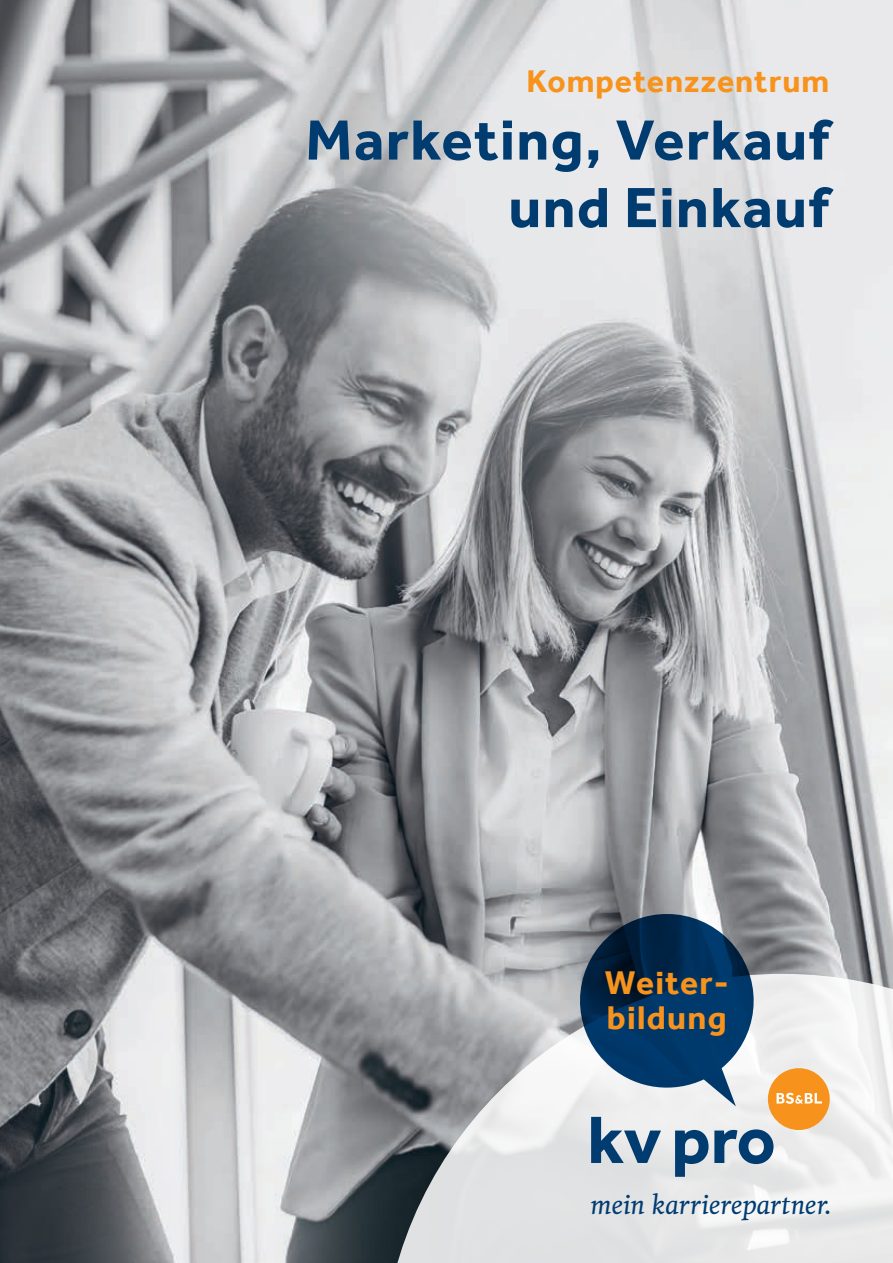
<style>
.page{position:relative;width:893px;height:1263px;background:#fff}
.page>*{position:absolute;margin:0;border:0;box-sizing:border-box;transform-origin:0 0}
.t1{font:700 58.5px/67.5px "Effra";letter-spacing:.025em;color:#013c71;text-align:right}
.t2{font:700 33.75px/34.5px "Effra";letter-spacing:.04em;color:#f7931d}
.t3{font:700 32.25px "Effra";letter-spacing:.03em;color:#f7931d}
.t4{font:italic 500 25.65px "Feijoa";letter-spacing:-.005em;color:#013c71}
</style>
<div class="page">
<img style="left:0;top:0;width:893px;height:1263px">
<svg style="left:382px;top:974px;width:511px;height:289px"></svg>
<div style="left:768px;top:1068px;width:62px;height:62px;background:#f7931d;border-radius:50%"></div>
<svg style="left:776px;top:1093px;width:46px;height:11px"></svg>
<svg style="left:591px;top:1117px;width:70px;height:46px"></svg>
<svg style="left:675px;top:1130px;width:33px;height:47px;background:#5b7fa0"></svg>
<svg style="left:714px;top:1129px;width:59px;height:35px;background:#6688a6"></svg>
<svg style="left:570px;top:903px;width:194px;height:203px"></svg>
<p class="t3" style="left:526px;top:62px;width:304px">Kompetenzzentrum</p>
<p class="t1" style="left:305px;top:106px;width:525px">Marketing, Verkauf und Einkauf</p>
<p class="t2" style="left:605px;top:965px;width:125px">Weiter&shy;bildung</p>
<p class="t4" style="left:590px;top:1188px;width:242px">mein karrierepartner.</p>
</div>
